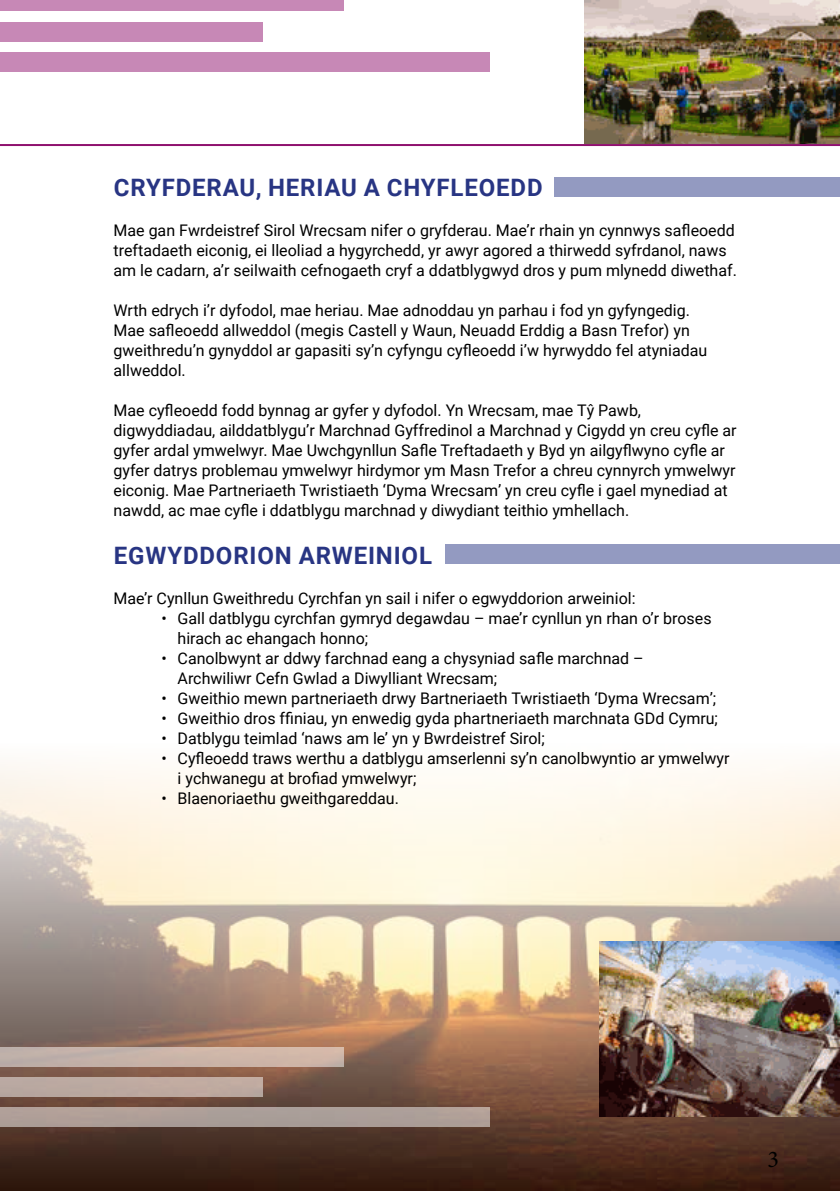
<style>
.page{position:relative;width:840px;height:1191px;background:#fff}
.page>*{position:absolute;margin:0;border:0;box-sizing:border-box;transform-origin:0 0}
.t1{font:700 24px "Roboto";letter-spacing:.035em;color:#283583}
.t2{font:24px "Minion Pro";color:#000}
.t3{font:16px/20px "Roboto";color:#000}
</style>
<div class="page">
<img style="left:0;top:764px;width:839px;height:427px">
<div style="left:0;top:0;width:343px;height:11px;background:#c788b6"></div>
<div style="left:0;top:52px;width:489px;height:20px;background:#c788b6"></div>
<div style="left:0;top:22px;width:262px;height:19px;background:#c788b6"></div>
<div style="left:553px;top:177px;width:286px;height:19px;background:#939ac1"></div>
<div style="left:444px;top:544px;width:395px;height:20px;background:#939ac1"></div>
<img style="left:599px;top:942px;width:240px;height:174px">
<img style="left:584px;top:0;width:255px;height:143px">
<hr style="left:0;top:144px;width:839px;height:2px;background:#8f116e">
<div style="left:0;top:1046px;width:343px;height:20px;background:linear-gradient(to right,#bcaea9,#d5b8a8)"></div>
<div style="left:0;top:1106px;width:489px;height:20px;background:#ad9e98"></div>
<div style="left:0;top:1076px;width:262px;height:20px;background:#bca9a0"></div>
<h1 class="t1" style="left:114px;top:170px;width:430px">CRYFDERAU, HERIAU A CHYFLEOEDD</h1>
<p class="t3" style="left:113px;top:219px;width:624px">Mae gan Fwrdeistref Sirol Wrecsam nifer o gryfderau. Mae’r rhain yn cynnwys safleoedd treftadaeth eiconig, ei lleoliad a hygyrchedd, yr awyr agored a thirwedd syfrdanol, naws am le cadarn, a’r seilwaith cefnogaeth cryf a ddatblygwyd dros y pum mlynedd diwethaf.</p>
<p class="t3" style="left:113px;top:299px;width:595px">Wrth edrych i’r dyfodol, mae heriau. Mae adnoddau yn parhau i fod yn gyfyngedig.<br>Mae safleoedd allweddol (megis Castell y Waun, Neuadd Erddig a Basn Trefor) yn gweithredu’n gynyddol ar gapasiti sy’n cyfyngu cyfleoedd i’w hyrwyddo fel atyniadau allweddol.</p>
<p class="t3" style="left:113px;top:399px;width:624px">Mae cyfleoedd fodd bynnag ar gyfer y dyfodol. Yn Wrecsam, mae Tŷ Pawb, digwyddiadau, ailddatblygu’r Marchnad Gyffredinol a Marchnad y Cigydd yn creu cyfle ar gyfer ardal ymwelwyr. Mae Uwchgynllun Safle Treftadaeth y Byd yn ailgyflwyno cyfle ar gyfer datrys problemau ymwelwyr hirdymor ym Masn Trefor a chreu cynnyrch ymwelwyr eiconig. Mae Partneriaeth Twristiaeth ‘Dyma Wrecsam’ yn creu cyfle i gael mynediad at nawdd, ac mae cyfle i ddatblygu marchnad y diwydiant teithio ymhellach.</p>
<h1 class="t1" style="left:114px;top:538px;width:319px">EGWYDDORION ARWEINIOL</h1>
<p class="t3" style="left:113px;top:587px;width:523px">Mae’r Cynllun Gweithredu Cyrchfan yn sail i nifer o egwyddorion arweiniol:</p>
<p class="t3" style="left:177px;top:607px;width:535px;text-indent:-16px">• Gall datblygu cyrchfan gymryd degawdau – mae’r cynllun yn rhan o’r broses hirach ac ehangach honno;</p>
<p class="t3" style="left:177px;top:647px;width:467px;text-indent:-16px">• Canolbwynt ar ddwy farchnad eang a chysyniad safle marchnad –<br>Archwiliwr Cefn Gwlad a Diwylliant Wrecsam;</p>
<p class="t3" style="left:161px;top:687px;width:556px">• Gweithio mewn partneriaeth drwy Bartneriaeth Twristiaeth ‘Dyma Wrecsam’;</p>
<p class="t3" style="left:161px;top:707px;width:557px">• Gweithio dros ffiniau, yn enwedig gyda phartneriaeth marchnata GDd Cymru;</p>
<p class="t3" style="left:161px;top:727px;width:384px">• Datblygu teimlad ‘naws am le’ yn y Bwrdeistref Sirol;</p>
<p class="t3" style="left:177px;top:747px;width:553px;text-indent:-16px">• Cyfleoedd traws werthu a datblygu amserlenni sy’n canolbwyntio ar ymwelwyr i ychwanegu at brofiad ymwelwyr;</p>
<p class="t3" style="left:161px;top:787px;width:239px">• Blaenoriaethu gweithgareddau.</p>
<h1 class="t2" style="left:767px;top:1143px;width:13px">3</h1>
</div>
